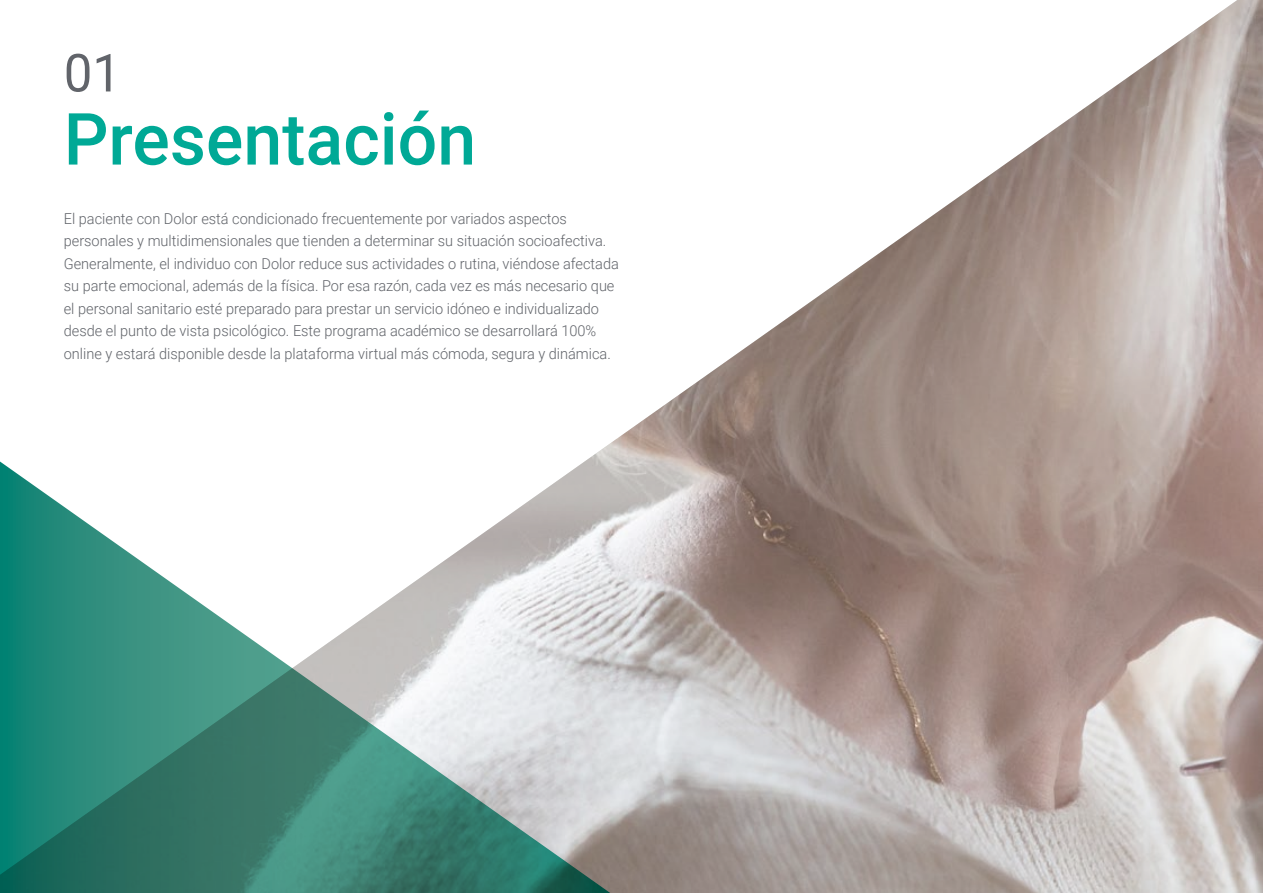
<style>
.page{position:relative;width:1263px;height:893px;background:#fff}
.page>*{position:absolute;margin:0;border:0;box-sizing:border-box;transform-origin:0 0}
.t1{font:500 72px "Roboto";color:#00a996}
.t2{font:52.5px "Roboto";color:#61646a}
.t3{font:300 15px/22.5px "Roboto";color:#61646a}
</style>
<div class="page">
<img style="left:607px;top:0;width:656px;height:893px">
<svg style="left:0;top:446px;width:640px;height:447px"></svg>
<h2 class="t2" style="left:64px;top:36px;width:59px">01</h2>
<h1 class="t1" style="left:64px;top:89px;width:414px">Presentación</h1>
<p class="t3" style="left:64px;top:207px;width:557px">El paciente con Dolor está condicionado frecuentemente por variados aspectos personales y multidimensionales que tienden a determinar su situación socioafectiva.<br>Generalmente, el individuo con Dolor reduce sus actividades o rutina, viéndose afectada su parte emocional, además de la física. Por esa razón, cada vez es más necesario que el personal sanitario esté preparado para prestar un servicio idóneo e individualizado desde el punto de vista psicológico. Este programa académico se desarrollará 100% online y estará disponible desde la plataforma virtual más cómoda, segura y dinámica.</p>
</div>
